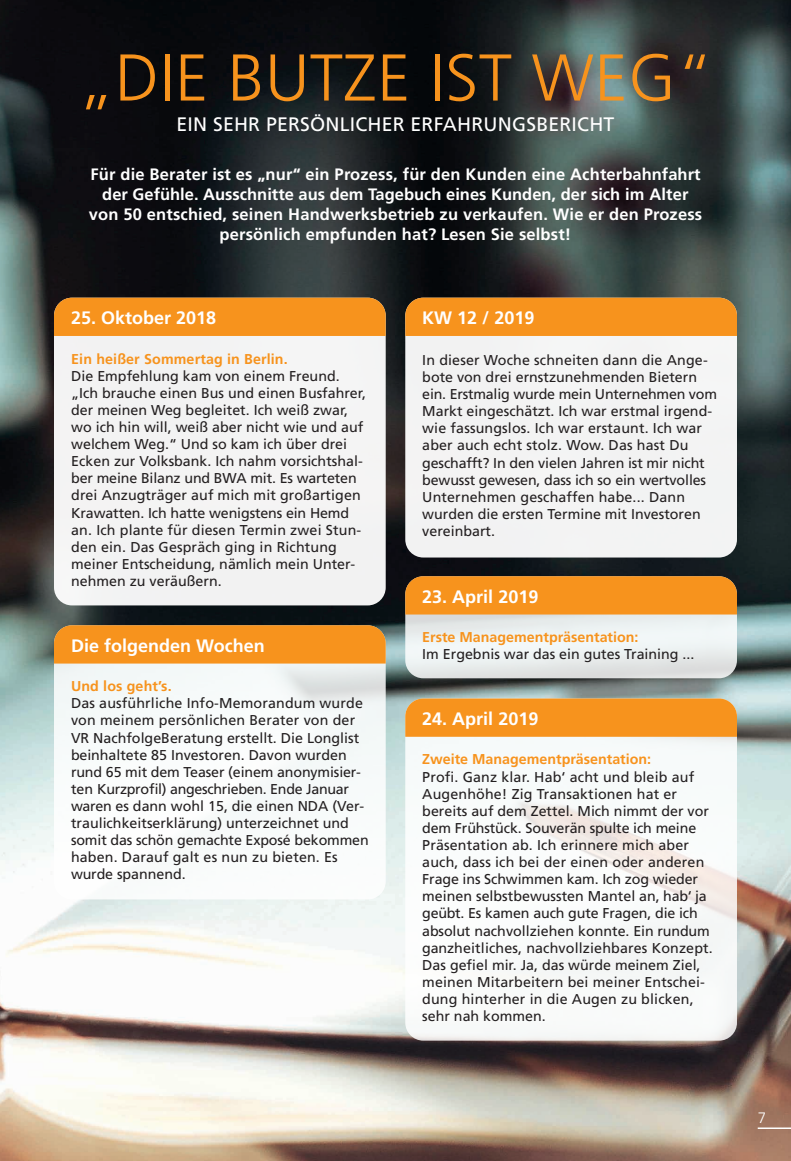
<style>
.page{position:relative;width:791px;height:1161px;background:#fff}
.page>*{position:absolute;margin:0;border:0;box-sizing:border-box;transform-origin:0 0}
.t1{font:300 66px "Frutiger DZPB";letter-spacing:.01em;color:#f7931d}
.t2{font:19.5px "Frutiger DZPB";letter-spacing:.01em;color:#fff}
.t3{font:700 18px "Frutiger DZPB";color:#fff}
.t4{font:700 16.5px/19.8px "Frutiger DZPB";letter-spacing:.01em;color:#fff;text-align:center}
.t5{font:300 15px "Frutiger DZPB";color:#fff}
.t6{font:14.25px/17.1px "Frutiger DZPB";color:#231f20}
.t7{font:700 14.25px "Frutiger DZPB";color:#f7931d}
</style>
<div class="page">
<img style="left:0;top:0;width:791px;height:1161px">
<hr style="left:758px;top:1127px;width:33px;height:2px;background:#fff">
<div style="left:54px;top:298px;width:332px;height:307px;background:#f3f3f3;border-radius:18px"></div>
<div style="left:54px;top:298px;width:332px;height:38px;background:#f7931d"></div>
<div style="left:405px;top:298px;width:332px;height:259px;background:#f3f3f3;border-radius:18px"></div>
<svg style="left:405px;top:576px;width:332px;height:102px;fill:#eaefef"></svg>
<div style="left:405px;top:576px;width:332px;height:38px;background:#f7931d"></div>
<svg style="left:405px;top:698px;width:332px;height:342px"></svg>
<div style="left:405px;top:698px;width:332px;height:39px;background:#f7931d"></div>
<div style="left:54px;top:625px;width:332px;height:274px;background:#f8fbfb;border-radius:18px"></div>
<div style="left:54px;top:625px;width:332px;height:38px;background:#f7931d"></div>
<div style="left:405px;top:298px;width:332px;height:38px;background:#f7931d"></div>
<h1 class="t1" style="left:78px;top:39px;width:637px">„DIE BUTZE IST WEG“</h1>
<h2 class="t2" style="left:176px;top:112px;width:439px">EIN SEHR PERSÖNLICHER ERFAHRUNGSBERICHT</h2>
<p class="t4" style="left:89px;top:165px;width:615px">Für die Berater ist es „nur“ ein Prozess, für den Kunden eine Achterbahnfahrt der Gefühle. Ausschnitte aus dem Tagebuch eines Kunden, der sich im Alter von 50 entschied, seinen Handwerksbetrieb zu verkaufen. Wie er den Prozess persönlich empfunden hat? Lesen Sie selbst!</p>
<p class="t3" style="left:71px;top:307px;width:147px">25. Oktober 2018</p>
<p class="t7" style="left:71px;top:350px;width:218px">Ein heißer Sommertag in Berlin.</p>
<p class="t6" style="left:71px;top:367px;width:296px">Die Empfehlung kam von einem Freund. „Ich brauche einen Bus und einen Busfahrer, der meinen Weg begleitet. Ich weiß zwar, wo ich hin will, weiß aber nicht wie und auf welchem Weg.“ Und so kam ich über drei Ecken zur Volksbank. Ich nahm vorsichtshal&shy;ber meine Bilanz und BWA mit. Es warteten drei Anzugträger auf mich mit großartigen Krawatten. Ich hatte wenigstens ein Hemd an. Ich plante für diesen Termin zwei Stun&shy;den ein. Das Gespräch ging in Richtung meiner Entscheidung, nämlich mein Unter&shy;nehmen zu veräußern.</p>
<p class="t3" style="left:71px;top:635px;width:195px">Die folgenden Wochen</p>
<p class="t7" style="left:71px;top:678px;width:102px">Und los geht’s.</p>
<p class="t6" style="left:71px;top:695px;width:299px">Das ausführliche Info-Memorandum wurde von meinem persönlichen Berater von der VR NachfolgeBeratung erstellt. Die Longlist beinhaltete 85 Investoren. Davon wurden rund 65 mit dem Teaser (einem anonymisier&shy;ten Kurzprofil) angeschrieben. Ende Januar waren es dann wohl 15, die einen NDA (Ver&shy;traulichkeitserklärung) unterzeichnet und somit das schön gemachte Exposé bekommen haben. Darauf galt es nun zu bieten. Es wurde spannend.</p>
<p class="t3" style="left:422px;top:307px;width:114px">KW 12 / 2019</p>
<p class="t6" style="left:422px;top:351px;width:296px">In dieser Woche schneiten dann die Ange&shy;bote von drei ernstzunehmenden Bietern ein. Erstmalig wurde mein Unternehmen vom Markt eingeschätzt. Ich war erstmal irgend&shy;wie fassungslos. Ich war erstaunt. Ich war aber auch echt stolz. Wow. Das hast Du geschafft? In den vielen Jahren ist mir nicht bewusst gewesen, dass ich so ein wertvolles Unternehmen geschaffen habe... Dann wurden die ersten Termine mit Investoren vereinbart.</p>
<p class="t3" style="left:422px;top:586px;width:118px">23. April 2019</p>
<p class="t7" style="left:422px;top:629px;width:218px">Erste Managementpräsentation:</p>
<p class="t6" style="left:422px;top:646px;width:274px">Im Ergebnis war das ein gutes Training ...</p>
<p class="t3" style="left:422px;top:708px;width:118px">24. April 2019</p>
<p class="t7" style="left:422px;top:751px;width:230px">Zweite Managementpräsentation:</p>
<p class="t6" style="left:422px;top:768px;width:292px">Profi. Ganz klar. Hab‘ acht und bleib auf Augenhöhe! Zig Transaktionen hat er bereits auf dem Zettel. Mich nimmt der vor dem Frühstück. Souverän spulte ich meine Präsentation ab. Ich erinnere mich aber auch, dass ich bei der einen oder anderen Frage ins Schwimmen kam. Ich zog wieder meinen selbstbewussten Mantel an, hab‘ ja geübt. Es kamen auch gute Fragen, die ich absolut nachvollziehen konnte. Ein rundum ganzheitliches, nachvollziehbares Konzept.<br>Das gefiel mir. Ja, das würde meinem Ziel, meinen Mitarbeitern bei meiner Entschei&shy;dung hinterher in die Augen zu blicken, sehr nah kommen.</p>
<p class="t5" style="left:758px;top:1109px;width:10px">7</p>
</div>
